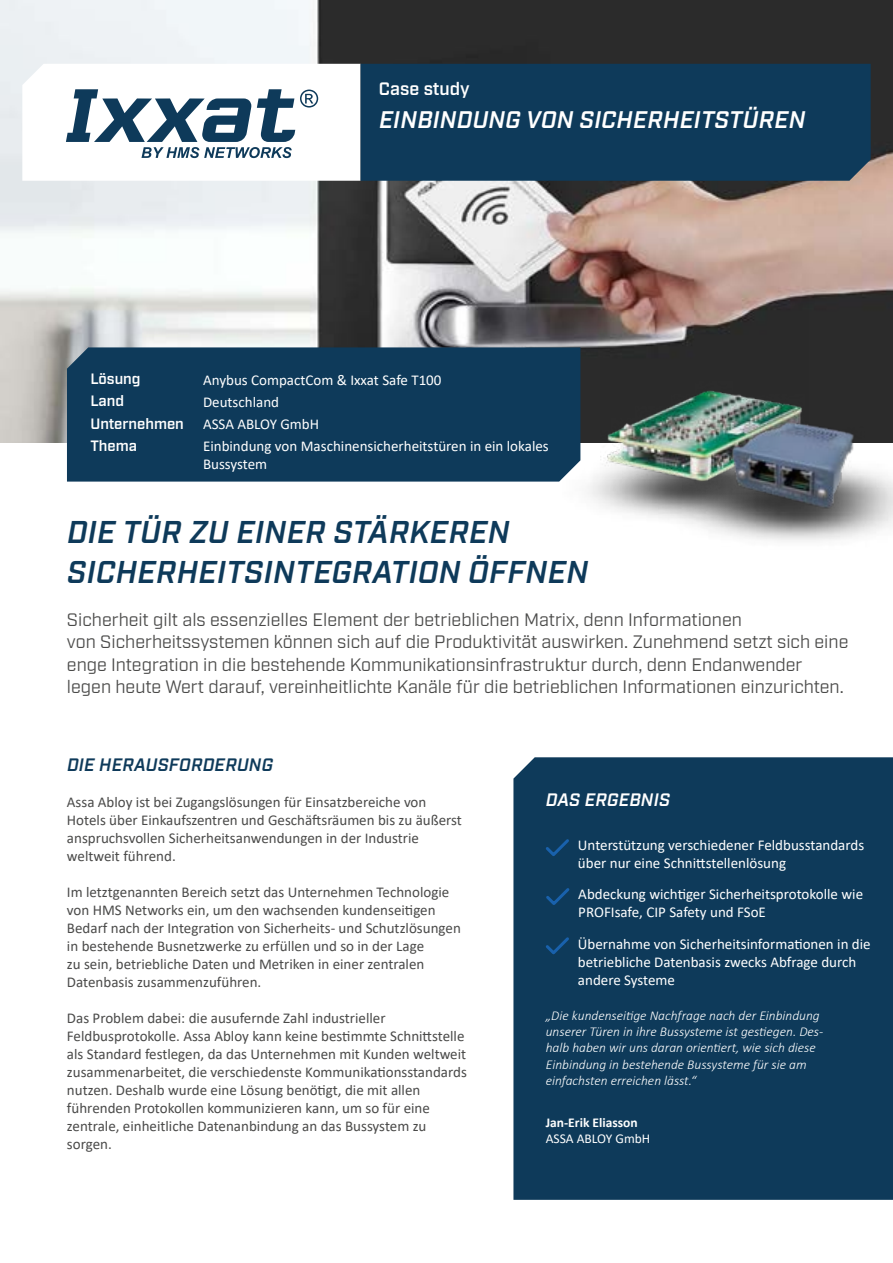
<style>
.page{position:relative;width:893px;height:1263px;background:#fff}
.page>*{position:absolute;margin:0;border:0;box-sizing:border-box;transform-origin:0 0}
.t1{font:italic 600 31.5px/40px "Industry";letter-spacing:.01em;color:#0e3a5a}
.t2{font:italic 600 24px "Industry";letter-spacing:.01em;color:#fff}
.t3{font:18px/22.5px "Industry";color:#4a4a49}
.t4{font:italic 600 18px "Industry";letter-spacing:.01em;color:#0e3a5a}
.t5{font:italic 600 18px "Industry";letter-spacing:.01em;color:#fff}
.t6{font:600 18px "Industry";color:#fff}
.t7{font:15px/18px "Calibri";color:#4a4a49}
.t8{font:15px/18px "Calibri";color:#fff}
.t9{font:600 15px/22.2px "Industry";color:#fff}
.t10{font:italic 300 13.5px/16.2px "Calibri";color:#fff}
.t11{font:700 13.5px "Calibri";color:#fff}
.t12{font:13.5px "Calibri";color:#fff}
</style>
<div class="page">
<img style="left:0;top:0;width:893px;height:442px">
<img style="left:580px;top:359px;width:246px;height:157px">
<div style="left:649px;top:368px;width:244px;height:150px;background:#2b2b2b"></div>
<div style="left:361px;top:64px;width:510px;height:117px;background:#0e3a5a"></div>
<div style="left:513px;top:757px;width:380px;height:443px;background:#0e3a5a"></div>
<svg style="left:543px;top:836px;width:29px;height:23px"></svg>
<svg style="left:543px;top:885px;width:29px;height:23px"></svg>
<svg style="left:543px;top:934px;width:29px;height:23px"></svg>
<div style="left:67px;top:347px;width:513px;height:135px;background:#0e3a5a"></div>
<svg style="left:22px;top:64px;width:339px;height:117px"></svg>
<img style="left:600px;top:286px;width:209px;height:209px">
<img style="left:659px;top:410px;width:234px;height:131px">
<p class="t6" style="left:379px;top:78px;width:92px">Case study</p>
<h2 class="t2" style="left:379px;top:106px;width:428px">EINBINDUNG VON SICHERHEITSTÜREN</h2>
<p class="t9" style="left:90px;top:369px;width:95px">Lösung<br>Land<br>Unternehmen<br>Thema</p>
<p class="t8" style="left:203px;top:368px;width:347px;line-height:22.2px">Anybus CompactCom &amp; Ixxat Safe T100<br>Deutschland<br>ASSA ABLOY GmbH<br>Einbindung von Maschinensicherheitstüren in ein lokales</p>
<p class="t8" style="left:203px;top:455px;width:66px">Bussystem</p>
<h1 class="t1" style="left:67px;top:513px;width:523px">DIE TÜR ZU EINER STÄRKEREN<br>SICHERHEITSINTEGRATION ÖFFNEN</h1>
<p class="t3" style="left:67px;top:608px;width:783px">Sicherheit gilt als essenzielles Element der betrieblichen Matrix, denn Informationen<br>von Sicherheitssystemen können sich auf die Produktivität auswirken. Zunehmend setzt sich eine enge Integration in die bestehende Kommunikationsinfrastruktur durch, denn Endanwender legen heute Wert darauf, vereinheitlichte Kanäle für die betrieblichen Informationen einzurichten.</p>
<p class="t4" style="left:67px;top:754px;width:208px">DIE HERAUSFORDERUNG</p>
<p class="t7" style="left:67px;top:793px;width:396px">Assa Abloy ist bei Zugangslösungen für Einsatzbereiche von Hotels über Einkaufszentren und Geschäftsräumen bis zu äußerst anspruchsvollen Sicherheitsanwendungen in der Industrie weltweit führend.</p>
<p class="t7" style="left:67px;top:883px;width:395px">Im letztgenannten Bereich setzt das Unternehmen Technologie von HMS Networks ein, um den wachsenden kundenseitigen Bedarf nach der Integration von Sicherheits- und Schutzlösungen in bestehende Busnetzwerke zu erfüllen und so in der Lage<br>zu sein, betriebliche Daten und Metriken in einer zentralen Datenbasis zusammenzuführen.</p>
<p class="t7" style="left:67px;top:1009px;width:401px">Das Problem dabei: die ausufernde Zahl industrieller Feldbusprotokolle. Assa Abloy kann keine bestimmte Schnittstelle als Standard festlegen, da das Unternehmen mit Kunden weltweit zusammenarbeitet, die verschiedenste Kommunikationsstandards nutzen. Deshalb wurde eine Lösung benötigt, die mit allen führenden Protokollen kommunizieren kann, um so für eine zentrale, einheitliche Datenanbindung an das Bussystem zu sorgen.</p>
<p class="t5" style="left:546px;top:789px;width:126px">DAS ERGEBNIS</p>
<p class="t8" style="left:578px;top:836px;width:288px">Unterstützung verschiedener Feldbusstandards über nur eine Schnittstellenlösung</p>
<p class="t8" style="left:578px;top:885px;width:286px">Abdeckung wichtiger Sicherheitsprotokolle wie<br>PROFIsafe, CIP Safety und FSoE</p>
<p class="t8" style="left:578px;top:934px;width:294px">Übernahme von Sicherheitsinformationen in die betriebliche Datenbasis zwecks Abfrage durch andere Systeme</p>
<p class="t10" style="left:546px;top:1007px;width:279px">„Die kundenseitige Nachfrage nach der Einbindung unserer Türen in ihre Bussysteme ist gestiegen. Des&shy;halb haben wir uns daran orientiert, wie sich diese Einbindung in bestehende Bussysteme für sie am einfachsten erreichen lässt.“</p>
<p class="t11" style="left:546px;top:1113px;width:93px">Jan-Erik Eliasson</p>
<p class="t12" style="left:546px;top:1129px;width:106px">ASSA ABLOY GmbH</p>
</div>
